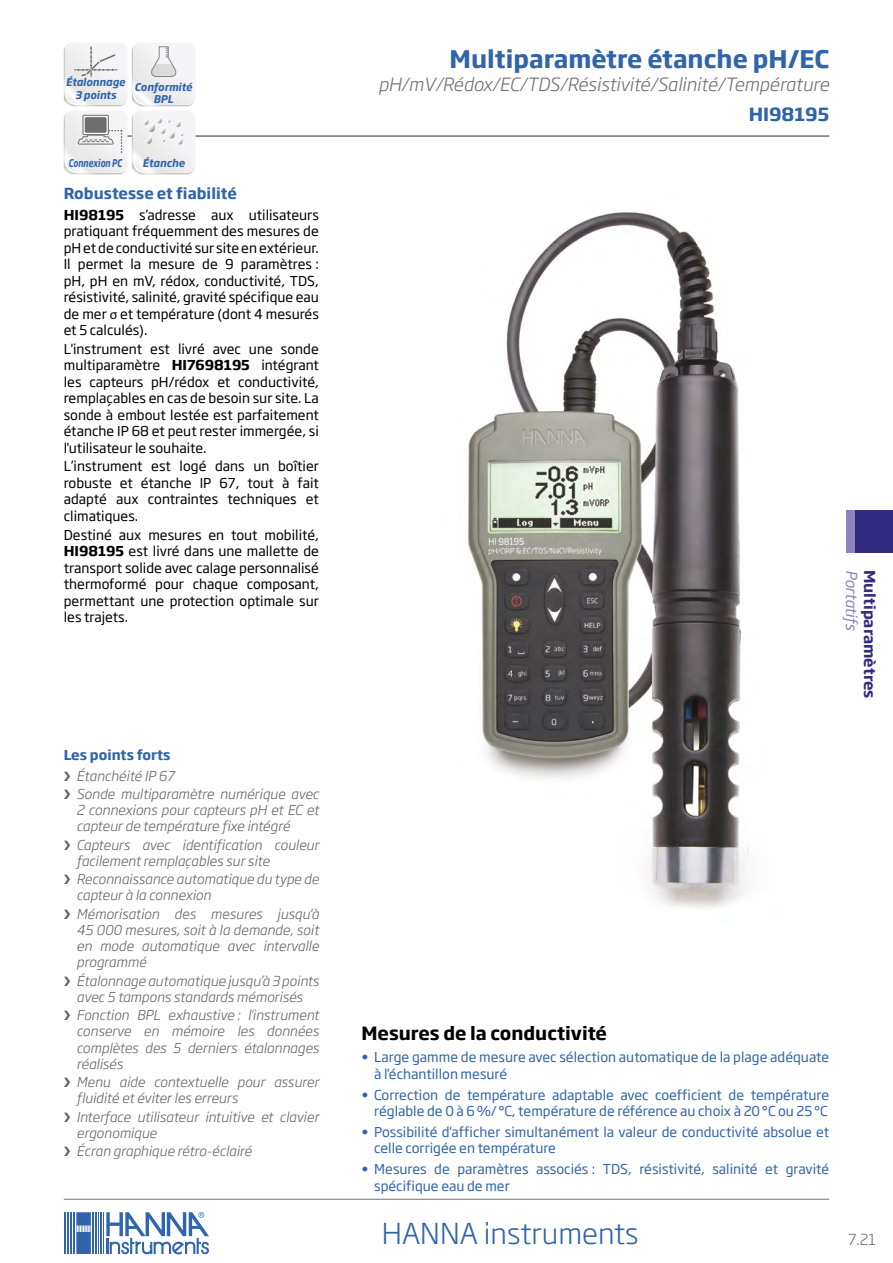
<style>
.page{position:relative;width:893px;height:1263px;background:#fff}
.page>*{position:absolute;margin:0;border:0;box-sizing:border-box;transform-origin:0 0}
.t1{font:300 28.5px "Soho Gothic Pro";color:#3065ac}
.t2{font:700 24px "Soho Gothic Pro";color:#3065ac}
.t3{font:italic 300 18px "Soho Gothic Pro";color:#6f6f6e}
.t4{font:700 18px "Soho Gothic Pro";color:#000}
.t5{font:700 18px "Soho Gothic Pro";color:#3065ac}
.t6{font:700 15px "Soho Gothic Pro";color:#3065ac}
.t7{font:700 15px "Soho Gothic Pro";color:#322b80}
.t8{font:italic 15px "Soho Gothic Pro";color:#8d84bb}
.t9{font:300 15px "Soho Gothic Pro";color:#6f6f6e}
.t10{font:13.5px/16.5px "Soho Gothic Pro";color:#000;text-align:justify}
.t11{font:italic 300 13.5px/16.2px "Soho Gothic Pro";color:#636363}
.t12{font:13.5px/16.5px "Soho Gothic Pro";color:#3065ac}
.t13{font:700 13.5px "Soho Gothic Pro";color:#3065ac}
.t14{font:italic 700 10.5px/12.6px "Soho Gothic Pro";color:#3065ac;text-align:center;scale:.95 1}
.t15{font:italic 700 10.5px "Soho Gothic Pro";color:#3065ac;scale:.73 1}
.s1{font-weight:700}
.s2{font-family:"Myriad Pro"}
</style>
<div class="page">
<img style="left:468px;top:212px;width:280px;height:697px">
<hr style="left:64px;top:135px;width:765px;height:2px;background:#6f6f6e">
<hr style="left:64px;top:1199px;width:765px;height:1px;background:#6f6f6e">
<div style="left:855px;top:510px;width:38px;height:43px;background:#322b80"></div>
<div style="left:846px;top:510px;width:9px;height:43px;background:#8d84bb"></div>
<hr style="left:103px;top:1212px;width:1px;height:42px;background:#3065ac">
<hr style="left:101px;top:1212px;width:1px;height:42px;background:#3065ac">
<hr style="left:100px;top:1212px;width:1px;height:42px;background:#3065ac">
<hr style="left:98px;top:1212px;width:1px;height:42px;background:#3065ac">
<hr style="left:97px;top:1212px;width:1px;height:42px;background:#3065ac">
<hr style="left:95px;top:1212px;width:1px;height:42px;background:#3065ac">
<hr style="left:94px;top:1212px;width:1px;height:42px;background:#3065ac">
<hr style="left:92px;top:1212px;width:1px;height:42px;background:#3065ac">
<hr style="left:75px;top:1212px;width:1px;height:42px;background:#3065ac">
<hr style="left:73px;top:1212px;width:1px;height:42px;background:#3065ac">
<hr style="left:72px;top:1212px;width:1px;height:42px;background:#3065ac">
<hr style="left:70px;top:1212px;width:1px;height:42px;background:#3065ac">
<hr style="left:68px;top:1212px;width:1px;height:42px;background:#3065ac">
<hr style="left:67px;top:1212px;width:1px;height:42px;background:#3065ac">
<hr style="left:65px;top:1212px;width:1px;height:42px;background:#3065ac">
<hr style="left:64px;top:1212px;width:1px;height:42px;background:#3065ac">
<svg style="left:76px;top:1212px;width:15px;height:42px"></svg>
<svg style="left:106px;top:1212px;width:103px;height:42px"></svg>
<svg style="left:64px;top:43px;width:132px;height:131px"></svg>
<p class="t14" style="left:66px;top:75px;width:64px">Étalonnage<br>3 points</p>
<p class="t14" style="left:135px;top:80px;width:62px">Conformité<br>BPL</p>
<p class="t15" style="left:69px;top:155px;width:75px">Connexion PC</p>
<p class="t14" style="left:143px;top:156px;width:46px">Étanche</p>
<p class="t6" style="left:64px;top:181px;width:175px">Robustesse et fiabilité</p>
<p class="t10" style="left:64px;top:206px;width:257px"><span class="s1">HI98195</span> s’adresse aux utilisateurs pratiquant fréquemment des mesures de pH et de conductivité sur site en extérieur.<br>Il permet la mesure de 9 paramètres : pH, pH en mV, rédox, conductivité, TDS, résistivité, salinité, gravité spécifique eau de mer <span class="s2">σ</span> et température (dont 4 mesurés et 5 calculés).</p>
<p class="t10" style="left:64px;top:340px;width:257px">L'instrument est livré avec une sonde multiparamètre <span class="s1">HI7698195</span> intégrant les capteurs pH/rédox et conductivité, remplaçables en cas de besoin sur site. La sonde à embout lestée est parfaitement étanche IP 68 et peut rester immergée, si l'utilisateur le souhaite.</p>
<p class="t10" style="left:64px;top:457px;width:257px">L’instrument est logé dans un boîtier robuste et étanche IP 67, tout à fait adapté aux contraintes techniques et climatiques.</p>
<p class="t10" style="left:64px;top:526px;width:257px">Destiné aux mesures en tout mobilité, <span class="s1">HI98195</span> est livré dans une mallette de transport solide avec calage personnalisé thermoformé pour chaque composant, permettant une protection optimale sur les trajets.</p>
<p class="t13" style="left:64px;top:744px;width:108px">Les points forts</p>
<p class="t11" style="left:77px;top:766px;width:244px;line-height:18.3px">Étanchéité IP 67<br>Sonde multiparamètre numérique avec</p>
<p class="t11" style="left:77px;top:801px;width:244px">2 connexions pour capteurs pH et EC et capteur de température fixe intégré</p>
<p class="t11" style="left:77px;top:836px;width:244px">Capteurs avec identification couleur facilement remplaçables sur site</p>
<p class="t11" style="left:77px;top:870px;width:244px">Reconnaissance automatique du type de capteur à la connexion</p>
<p class="t11" style="left:77px;top:905px;width:244px;text-align:justify">Mémorisation des mesures jusqu'à 45 000 mesures, soit à la demande, soit en mode automatique avec intervalle programmé</p>
<p class="t11" style="left:77px;top:972px;width:244px">Étalonnage automatique jusqu’à 3 points avec 5 tampons standards mémorisés</p>
<p class="t11" style="left:77px;top:1006px;width:244px;text-align:justify">Fonction BPL exhaustive : l'instrument conserve en mémoire les données complètes des 5 derniers étalonnages réalisés</p>
<p class="t11" style="left:77px;top:1073px;width:244px">Menu aide contextuelle pour assurer fluidité et éviter les erreurs</p>
<p class="t11" style="left:77px;top:1108px;width:244px">Interface utilisateur intuitive et clavier ergonomique</p>
<p class="t11" style="left:77px;top:1142px;width:177px">Écran graphique rétro-éclairé</p>
<h2 class="t2" style="left:450px;top:40px;width:381px">Multiparamètre étanche pH/EC</h2>
<h3 class="t3" style="left:378px;top:71px;width:452px">pH/mV/Rédox/EC/TDS/Résistivité/Salinité/Température</h3>
<h3 class="t5" style="left:749px;top:100px;width:82px">HI98195</h3>
<p class="t8" style="left:863px;top:570px;width:62px;rotate:90deg">Portatifs</p>
<p class="t7" style="left:882px;top:570px;width:130px;rotate:90deg">Multiparamètres</p>
<h3 class="t4" style="left:361px;top:1018px;width:247px">Mesures de la conductivité</h3>
<p class="t12" style="left:374px;top:1048px;width:457px;text-indent:-13px">• Large gamme de mesure avec sélection automatique de la plage adéquate à l'échantillon mesuré</p>
<p class="t12" style="left:361px;top:1086px;width:469px;text-align:right">• Correction de température adaptable avec coefficient de température réglable de 0 à 6%/ °C, température de référence au choix à 20°C ou 25°C</p>
<p class="t12" style="left:374px;top:1123px;width:456px;text-indent:-13px">• Possibilité d'afficher simultanément la valeur de conductivité absolue et celle corrigée en température</p>
<p class="t12" style="left:374px;top:1160px;width:456px;text-indent:-13px">• Mesures de paramètres associés : TDS, résistivité, salinité et gravité spécifique eau de mer</p>
<h1 class="t1" style="left:382px;top:1211px;width:258px">HANNA instruments</h1>
<p class="t9" style="left:848px;top:1228px;width:29px">7.21</p>
</div>
